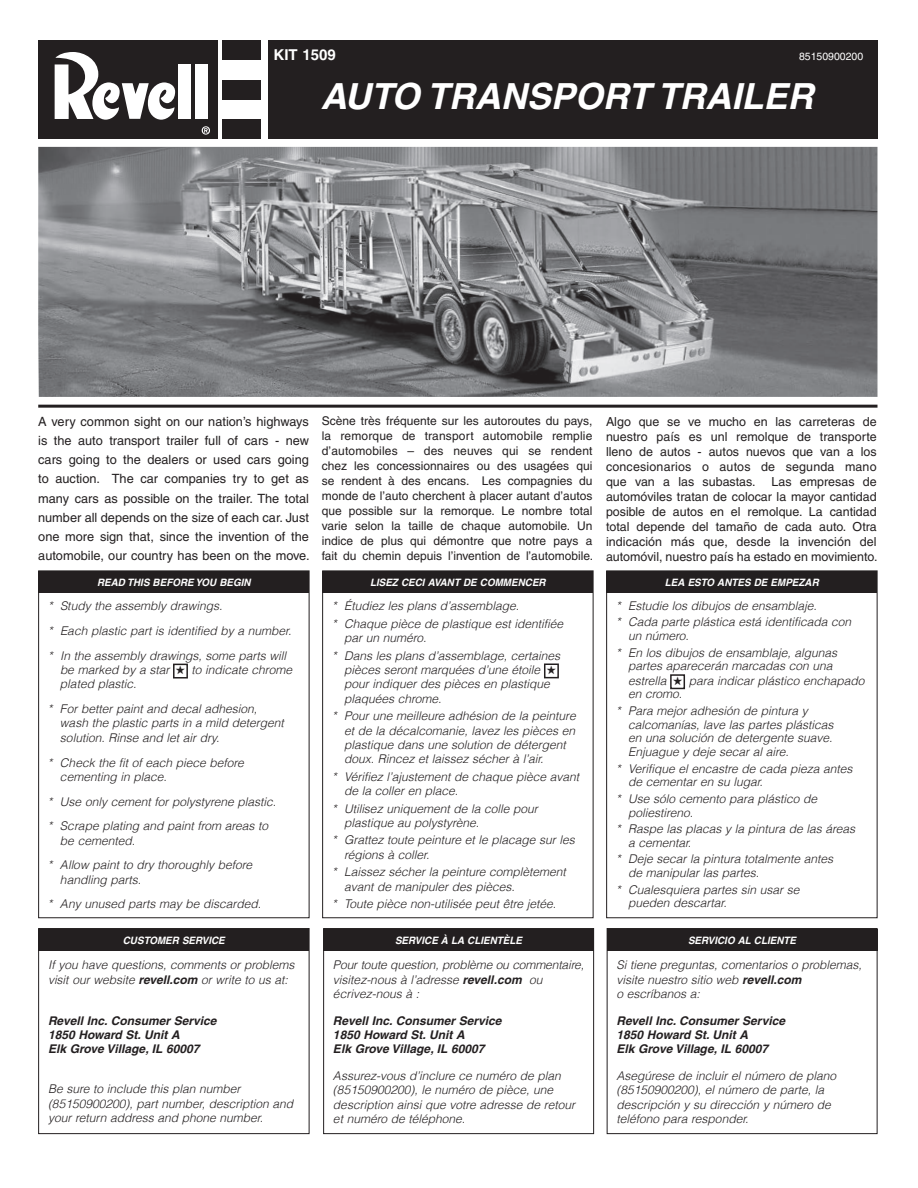
<style>
.page{position:relative;width:918px;height:1188px;background:#fff}
.page>*{position:absolute;margin:0;border:0;box-sizing:border-box;transform-origin:0 0}
.t1{font:italic 700 36px "Helvetica";color:#fff}
.t2{font:700 15px "Helvetica";color:#fff}
.t3{font:12.75px/19.2px "Helvetica";color:#231f20;text-align:justify}
.t4{font:12.45px/15px "Helvetica";color:#231f20;text-align:justify}
.t5{font:italic 300 12px/14.4px "Helvetica";color:#231f20}
.t6{font:12px/15px "Helvetica";color:#231f20;text-align:justify}
.t7{font:italic 700 12px/14.4px "Helvetica";color:#231f20}
.t8{font:10.5px "Helvetica";color:#fff}
.t9{font:italic 700 10.2px "Helvetica";color:#fff}
.s1{font-weight:700}
</style>
<div class="page">
<img style="left:38px;top:147px;width:839px;height:250px">
<div style="left:38px;top:40px;width:180px;height:99px;background:#231f20"></div>
<div style="left:222px;top:40px;width:38px;height:20px;background:#231f20"></div>
<div style="left:222px;top:80px;width:38px;height:20px;background:#231f20"></div>
<div style="left:222px;top:120px;width:38px;height:19px;background:#231f20"></div>
<div style="left:178px;top:64px;width:12px;height:54px;background:#fff"></div>
<div style="left:195px;top:64px;width:12px;height:54px;background:#fff"></div>
<svg style="left:202px;top:126px;width:8px;height:9px"></svg>
<svg style="left:55px;top:52px;width:120px;height:68px"></svg>
<div style="left:268px;top:40px;width:610px;height:99px;background:#231f20"></div>
<hr style="left:38px;top:405px;width:840px;height:3px;background:#231f20">
<div style="left:38px;top:571px;width:271px;height:22px;background:#231f20"></div>
<div style="left:173px;top:664px;width:15px;height:15px;border:2px solid #231f20"></div>
<div style="left:38px;top:571px;width:271px;height:347px;border:1px solid #231f20"></div>
<div style="left:323px;top:571px;width:270px;height:22px;background:#231f20"></div>
<div style="left:544px;top:664px;width:15px;height:14px;border:2px solid #231f20"></div>
<div style="left:322px;top:571px;width:271px;height:347px;border:1px solid #231f20"></div>
<div style="left:607px;top:571px;width:270px;height:22px;background:#231f20"></div>
<div style="left:670px;top:674px;width:15px;height:15px;border:2px solid #231f20"></div>
<div style="left:606px;top:571px;width:272px;height:347px;border:1px solid #231f20"></div>
<div style="left:38px;top:929px;width:271px;height:22px;background:#231f20"></div>
<div style="left:38px;top:928px;width:271px;height:206px;border:1px solid #231f20"></div>
<div style="left:323px;top:929px;width:271px;height:22px;background:#231f20"></div>
<div style="left:323px;top:928px;width:271px;height:206px;border:1px solid #231f20"></div>
<div style="left:607px;top:929px;width:270px;height:22px;background:#231f20"></div>
<div style="left:607px;top:928px;width:271px;height:206px;border:1px solid #231f20"></div>
<p class="t2" style="left:274px;top:46px;width:64px">KIT 1509</p>
<p class="t8" style="left:799px;top:50px;width:66px">85150900200</p>
<h1 class="t1" style="left:321px;top:75px;width:494px">AUTO TRANSPORT TRAILER</h1>
<p class="t3" style="left:38px;top:412px;width:273px">A very common sight on our nation’s highways is the auto transport trailer full of cars - new cars going to the dealers or used cars going to auction. The car companies try to get as many cars as possible on the trailer. The total number all depends on the size of each car. Just one more sign that, since the invention of the automobile, our country has been on the move.</p>
<p class="t6" style="left:322px;top:413px;width:273px">Scène très fréquente sur les autoroutes du pays, la remorque de transport automobile remplie d’automobiles – des neuves qui se rendent chez les concessionnaires ou des usagées qui se rendent à des encans. Les compagnies du monde de l’auto cherchent à placer autant d’autos que possible sur la remorque. Le nombre total varie selon la taille de chaque automobile. Un indice de plus qui démontre que notre pays a fait du chemin depuis l’invention de l’automobile.</p>
<p class="t4" style="left:606px;top:414px;width:272px">Algo que se ve mucho en las carreteras de nuestro país es unl remolque de transporte lleno de autos - autos nuevos que van a los concesionarios o autos de segunda mano que van a las subastas.</p>
<p class="t4" style="left:606px;top:474px;width:273px;text-indent:166px">Las empresas de automóviles tratan de colocar la mayor cantidad posible de autos en el remolque. La cantidad total depende del tamaño de cada auto. Otra indicación más que, desde la invención del automóvil, nuestro país ha estado en movimiento.</p>
<p class="t9" style="left:97px;top:576px;width:155px">READ THIS BEFORE YOU BEGIN</p>
<p class="t5" style="left:48px;top:594px;width:245px;line-height:24.6px">* Study the assembly drawings.<br>* Each plastic part is identified by a number. * In the assembly drawings, some parts will</p>
<p class="t5" style="left:60px;top:663px;width:234px">be marked by a star ★ to indicate chrome plated plastic.</p>
<p class="t5" style="left:60px;top:702px;width:225px;text-indent:-12px">* For better paint and decal adhesion, wash the plastic parts in a mild detergent solution. Rinse and let air dry.</p>
<p class="t5" style="left:60px;top:755px;width:185px;text-indent:-12px">* Check the fit of each piece before cementing in place.</p>
<p class="t5" style="left:48px;top:789px;width:230px;line-height:24.6px">* Use only cement for polystyrene plastic. * Scrape plating and paint from areas to</p>
<p class="t5" style="left:48px;top:828px;width:206px;line-height:24.6px;text-indent:12px">be cemented.<br>* Allow paint to dry thoroughly before</p>
<p class="t5" style="left:48px;top:867px;width:215px;line-height:24.6px;text-indent:12px">handling parts.<br>* Any unused parts may be discarded.</p>
<p class="t9" style="left:123px;top:934px;width:104px">CUSTOMER SERVICE</p>
<p class="t5" style="left:48px;top:958px;width:248px">If you have questions, comments or problems visit our website <span class="s1">revell.com</span> or write to us at:</p>
<p class="t7" style="left:48px;top:1013px;width:170px">Revell Inc. Consumer Service<br>1850 Howard St. Unit A<br>Elk Grove Village, IL 60007</p>
<p class="t5" style="left:48px;top:1082px;width:247px">Be sure to include this plan number (85150900200), part number, description and your return address and phone number.</p>
<p class="t9" style="left:370px;top:576px;width:177px">LISEZ CECI AVANT DE COMMENCER</p>
<p class="t5" style="left:332px;top:597px;width:233px;line-height:17.4px">* Étudiez les plans d’assemblage.<br>* Chaque pièce de plastique est identifiée</p>
<p class="t5" style="left:332px;top:629px;width:230px;line-height:17.4px;text-indent:12px">par un numéro.<br>* Dans les plans d’assemblage, certaines</p>
<p class="t5" style="left:344px;top:662px;width:214px">pièces seront marquées d’une étoile ★ pour indiquer des pièces en plastique plaquées chrome.</p>
<p class="t5" style="left:344px;top:709px;width:233px;text-indent:-12px">* Pour une meilleure adhésion de la peinture et de la décalcomanie, lavez les pièces en plastique dans une solution de détergent doux. Rincez et laissez sécher à l’air.</p>
<p class="t5" style="left:344px;top:769px;width:237px;text-indent:-12px">* Vérifiez l’ajustement de chaque pièce avant de la coller en place.</p>
<p class="t5" style="left:344px;top:801px;width:195px;text-indent:-12px">* Utilisez uniquement de la colle pour plastique au polystyrène.</p>
<p class="t5" style="left:344px;top:833px;width:232px;text-indent:-12px">* Grattez toute peinture et le placage sur les régions à coller.</p>
<p class="t5" style="left:344px;top:865px;width:223px;text-indent:-12px">* Laissez sécher la peinture complètement avant de manipuler des pièces.</p>
<p class="t5" style="left:332px;top:896px;width:226px">* Toute pièce non-utilisée peut être jetée.</p>
<p class="t9" style="left:395px;top:934px;width:129px">SERVICE À LA CLIENTÈLE</p>
<p class="t5" style="left:333px;top:958px;width:253px">Pour toute question, problème ou commentaire, visitez-nous à l’adresse <span class="s1">revell.com</span> ou écrivez-nous à :</p>
<p class="t7" style="left:333px;top:1013px;width:170px">Revell Inc. Consumer Service<br>1850 Howard St. Unit A<br>Elk Grove Village, IL 60007</p>
<p class="t5" style="left:333px;top:1068px;width:244px">Assurez-vous d’inclure ce numéro de plan (85150900200), le numéro de pièce, une description ainsi que votre adresse de retour et numéro de téléphone.</p>
<p class="t9" style="left:665px;top:576px;width:155px">LEA ESTO ANTES DE EMPEZAR</p>
<p class="t5" style="left:616px;top:597px;width:237px;line-height:16.6px">* Estudie los dibujos de ensamblaje.<br>* Cada parte plástica está identificada con</p>
<p class="t5" style="left:616px;top:627px;width:223px;line-height:16.6px;text-indent:12px">un número.<br>* En los dibujos de ensamblaje, algunas</p>
<p class="t5" style="left:628px;top:659px;width:238px">partes aparecerán marcadas con una estrella ★ para indicar plástico enchapado en cromo.</p>
<p class="t5" style="left:628px;top:704px;width:207px;line-height:13.6px;text-indent:-12px">* Para mejor adhesión de pintura y calcomanías, lave las partes plásticas en una solución de detergente suave.<br>Enjuague y deje secar al aire.</p>
<p class="t5" style="left:628px;top:762px;width:226px;line-height:13.6px;text-indent:-12px">* Verifique el encastre de cada pieza antes de cementar en su lugar.</p>
<p class="t5" style="left:628px;top:792px;width:191px;line-height:13.6px;text-indent:-12px">* Use sólo cemento para plástico de poliestireno.</p>
<p class="t5" style="left:628px;top:822px;width:229px;line-height:13.6px;text-indent:-12px">* Raspe las placas y la pintura de las áreas a cementar.</p>
<p class="t5" style="left:628px;top:852px;width:207px;line-height:13.6px;text-indent:-12px">* Deje secar la pintura totalmente antes de manipular las partes.</p>
<p class="t5" style="left:628px;top:883px;width:173px;line-height:13.6px;text-indent:-12px">* Cualesquiera partes sin usar se pueden descartar.</p>
<p class="t9" style="left:688px;top:934px;width:110px">SERVICIO AL CLIENTE</p>
<p class="t5" style="left:616px;top:958px;width:247px">Si tiene preguntas, comentarios o problemas, visite nuestro sitio web <span class="s1">revell.com<br></span>o escríbanos a:</p>
<p class="t7" style="left:616px;top:1013px;width:170px">Revell Inc. Consumer Service<br>1850 Howard St. Unit A<br>Elk Grove Village, IL 60007</p>
<p class="t5" style="left:616px;top:1068px;width:221px">Asegúrese de incluir el número de plano (85150900200), el número de parte, la descripción y su dirección y número de teléfono para responder.</p>
</div>
